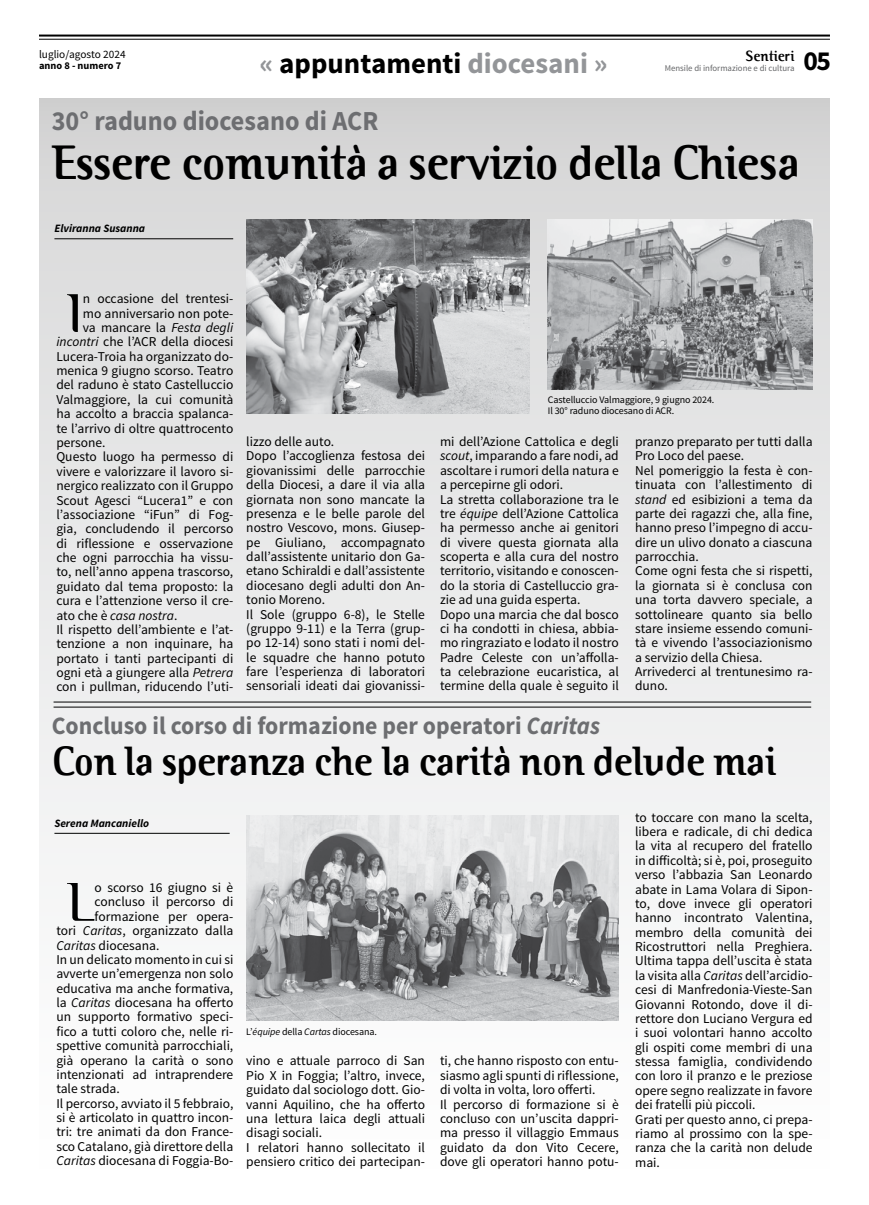
<style>
.page{position:relative;width:869px;height:1205px;background:#fff}
.page>*{position:absolute;margin:0;border:0;box-sizing:border-box;transform-origin:0 0}
.t1{font:300 54.38px "Binary ITC";color:#000}
.t2{font:700 48.75px "Binary ITC";letter-spacing:-.03em;color:#000}
.t3{font:700 41.25px "Binary ITC";letter-spacing:-.03em;color:#000}
.t4{font:700 28.75px "Source Sans Pro";color:#000}
.t5{font:700 27.5px "Source Sans Pro";color:#6d6e71;scale:.95 1}
.t6{font:700 27.5px "Source Sans Pro";color:#000}
.t7{font:700 25px "Source Sans Pro";color:#6d6e71;scale:.95 1}
.t8{font:700 15px "Binary ITC";color:#000}
.t9{font:13.5px/14.4px "Source Sans Pro";color:#000}
.t10{font:italic 13.5px "Source Sans Pro";color:#000}
.t11{font:italic 700 11.25px "Source Sans Pro";color:#000}
.t12{font:11.25px "Source Sans Pro";color:#000}
.t13{font:700 10.38px "Source Sans Pro";color:#000}
.t14{font:10px/11.2px "Source Sans Pro";letter-spacing:-.01em;color:#000}
.t15{font:8.75px "Source Sans Pro";color:#636466}
.s1{color:#939598}
.s2{font-style:italic}
.s3{font-style:normal}
</style>
<div class="page">
<div style="left:39px;top:98px;width:790px;height:1074px;background:linear-gradient(to bottom,#d6d6d6,#fff)"></div>
<hr style="left:54px;top:238px;width:179px;height:1px;background:#000">
<hr style="left:54px;top:833px;width:175px;height:1px;background:#000">
<hr style="left:39px;top:39px;width:790px;height:1px;background:#000">
<hr style="left:39px;top:35px;width:790px;height:2px;background:#000">
<img style="left:246px;top:219px;width:283px;height:195px">
<img style="left:246px;top:815px;width:372px;height:205px">
<img style="left:547px;top:219px;width:265px;height:171px">
<hr style="left:54px;top:702px;width:756px;height:1px;background:#000">
<hr style="left:54px;top:707px;width:756px;height:1px;background:#000">
<p class="t12" style="left:39px;top:47px;width:88px">luglio/agosto 2024</p>
<p class="t13" style="left:39px;top:59px;width:84px">anno 8 - numero 7</p>
<p class="t8" style="left:745px;top:47px;width:50px">Sentieri</p>
<p class="t15" style="left:664px;top:62px;width:131px">Mensile di informazione e di cultura</p>
<h3 class="t4" style="left:259px;top:45px;width:349px"><span class="s1">«</span> appuntamenti <span class="s1">diocesani »</span></h3>
<h3 class="t6" style="left:803px;top:43px;width:29px">05</h3>
<h3 class="t5" style="left:52px;top:103px;width:313px">30° raduno diocesano di ACR</h3>
<h2 class="t2" style="left:52px;top:133px;width:749px">Essere comunità a servizio della Chiesa</h2>
<p class="t11" style="left:54px;top:221px;width:92px">Elviranna Susanna</p>
<h1 class="t1" style="left:67px;top:281px;width:18px">I</h1>
<p class="t9" style="left:83px;top:292px;width:152px">n occasione del trentesi-</p>
<p class="t9" style="left:83px;top:306px;width:152px">mo anniversario non pote-</p>
<p class="t9" style="left:83px;top:320px;width:152px">va mancare la <span class="s2">Festa degli</span></p>
<p class="t9" style="left:56px;top:335px;width:178px"><span class="s2">incontri</span> che l’ACR della diocesi</p>
<p class="t9" style="left:56px;top:349px;width:178px">Lucera-Troia ha organizzato do-</p>
<p class="t9" style="left:56px;top:364px;width:178px">menica 9 giugno scorso. Teatro</p>
<p class="t9" style="left:56px;top:378px;width:178px">del raduno è stato Castelluccio</p>
<p class="t9" style="left:56px;top:392px;width:178px">Valmaggiore, la cui comunità</p>
<p class="t9" style="left:56px;top:407px;width:178px">ha accolto a braccia spalanca-</p>
<p class="t9" style="left:56px;top:421px;width:178px">te l’arrivo di oltre quattrocento</p>
<p class="t9" style="left:56px;top:435px;width:51px">persone.</p>
<p class="t9" style="left:56px;top:450px;width:178px">Questo luogo ha permesso di</p>
<p class="t9" style="left:56px;top:464px;width:178px">vivere e valorizzare il lavoro si-</p>
<p class="t9" style="left:56px;top:479px;width:178px">nergico realizzato con il Gruppo</p>
<p class="t9" style="left:56px;top:493px;width:178px">Scout Agesci “Lucera1” e con</p>
<p class="t9" style="left:56px;top:507px;width:178px">l’associazione “iFun” di Fog-</p>
<p class="t9" style="left:56px;top:522px;width:178px">gia, concludendo il percorso</p>
<p class="t9" style="left:56px;top:536px;width:178px">di riflessione e osservazione</p>
<p class="t9" style="left:56px;top:550px;width:178px">che ogni parrocchia ha vissu-</p>
<p class="t9" style="left:56px;top:565px;width:178px">to, nell’anno appena trascorso,</p>
<p class="t9" style="left:56px;top:579px;width:178px">guidato dal tema proposto: la</p>
<p class="t9" style="left:56px;top:594px;width:178px">cura e l’attenzione verso il cre-</p>
<p class="t10" style="left:56px;top:607px;width:122px"><span class="s3">ato che è</span> casa nostra<span class="s3">.</span></p>
<p class="t9" style="left:56px;top:622px;width:178px">Il rispetto dell’ambiente e l’at-</p>
<p class="t9" style="left:56px;top:637px;width:178px">tenzione a non inquinare, ha</p>
<p class="t9" style="left:56px;top:651px;width:178px">portato i tanti partecipanti di</p>
<p class="t9" style="left:56px;top:665px;width:178px">ogni età a giungere alla <span class="s2">Petrera</span></p>
<p class="t9" style="left:56px;top:680px;width:178px">con i pullman, riducendo l’uti-</p>
<p class="t14" style="left:547px;top:394px;width:168px">Castelluccio Valmaggiore, 9 giugno 2024.<br>Il 30° raduno diocesano di ACR.</p>
<p class="t9" style="left:246px;top:435px;width:180px">lizzo delle auto.<br>Dopo l’accoglienza festosa dei giovanissimi delle parrocchie della Diocesi, a dare il via alla giornata non sono mancate la presenza e le belle parole del nostro Vescovo, mons. Giusep&shy;pe Giuliano, accompagnato dall’assistente unitario don Ga&shy;etano Schiraldi e dall’assistente diocesano degli adulti don An&shy;tonio Moreno.<br>Il Sole (gruppo 6-8), le Stelle (gruppo 9-11) e la Terra (grup&shy;po 12-14) sono stati i nomi del&shy;le squadre che hanno potuto fare l’esperienza di laboratori sensoriali ideati dai giovanissi-</p>
<p class="t9" style="left:440px;top:435px;width:180px">mi dell’Azione Cattolica e degli <span class="s2">scout</span>, imparando a fare nodi, ad ascoltare i rumori della natura e a percepirne gli odori.<br>La stretta collaborazione tra le tre <span class="s2">équipe</span> dell’Azione Cattolica ha permesso anche ai genitori di vivere questa giornata alla scoperta e alla cura del nostro territorio, visitando e conoscen&shy;do la storia di Castelluccio gra&shy;zie ad una guida esperta.<br>Dopo una marcia che dal bosco ci ha condotti in chiesa, abbia&shy;mo ringraziato e lodato il nostro<br>Padre Celeste con un’affolla&shy;ta celebrazione eucaristica, al termine della quale è seguito il</p>
<p class="t9" style="left:634px;top:435px;width:179px">pranzo preparato per tutti dalla<br>Pro Loco del paese.<br>N el pomeriggio la festa è con&shy;tinuata con l’allestimento di <span class="s2">stand</span> ed esibizioni a tema da parte dei ragazzi che, alla fine, hanno preso l’impegno di accu&shy;dire un ulivo donato a ciascuna parrocchia.<br>Come ogni festa che si rispetti, la giornata si è conclusa con una torta davvero speciale, a sottolineare quanto sia bello stare insieme essendo comuni&shy;tà e vivendo l’associazionismo a servizio della Chiesa.<br>Arrivederci al trentunesimo ra&shy;duno.</p>
<h3 class="t7" style="left:52px;top:709px;width:578px">Concluso il corso di formazione per operatori <span class="s2">Caritas</span></h3>
<h3 class="t3" style="left:52px;top:736px;width:726px">Con la speranza che la carità non delude mai</h3>
<p class="t11" style="left:54px;top:816px;width:96px">Serena Mancaniello</p>
<h1 class="t1" style="left:67px;top:870px;width:29px">L</h1>
<p class="t9" style="left:95px;top:880px;width:140px">o scorso 16 giugno si è</p>
<p class="t9" style="left:95px;top:895px;width:140px">concluso il percorso di</p>
<p class="t9" style="left:95px;top:909px;width:140px">formazione per opera-</p>
<p class="t9" style="left:56px;top:924px;width:178px">tori <span class="s2">Caritas</span>, organizzato dalla</p>
<p class="t9" style="left:56px;top:938px;width:105px"><span class="s2">Caritas</span> diocesana.</p>
<p class="t9" style="left:56px;top:952px;width:178px">In un delicato momento in cui si</p>
<p class="t9" style="left:56px;top:967px;width:178px">avverte un’emergenza non solo</p>
<p class="t9" style="left:56px;top:981px;width:178px">educativa ma anche formativa,</p>
<p class="t9" style="left:56px;top:995px;width:178px">la <span class="s2">Caritas</span> diocesana ha offerto</p>
<p class="t9" style="left:56px;top:1010px;width:178px">un supporto formativo speci-</p>
<p class="t9" style="left:56px;top:1024px;width:178px">fico a tutti coloro che, nelle ri-</p>
<p class="t9" style="left:56px;top:1039px;width:178px">spettive comunità parrocchiali,</p>
<p class="t9" style="left:56px;top:1053px;width:178px">già operano la carità o sono</p>
<p class="t9" style="left:56px;top:1067px;width:178px">intenzionati ad intraprendere</p>
<p class="t9" style="left:56px;top:1082px;width:65px">tale strada.</p>
<p class="t9" style="left:56px;top:1096px;width:178px">Il percorso, avviato il 5 febbraio,</p>
<p class="t9" style="left:56px;top:1110px;width:178px">si è articolato in quattro incon-</p>
<p class="t9" style="left:56px;top:1125px;width:178px">tri: tre animati da don France-</p>
<p class="t9" style="left:56px;top:1139px;width:178px">sco Catalano, già direttore della</p>
<p class="t9" style="left:56px;top:1154px;width:178px"><span class="s2">Caritas</span> diocesana di Foggia-Bo-</p>
<p class="t14" style="left:246px;top:1026px;width:132px">L’<span class="s2">équipe</span> della <span class="s2">Cartas</span> diocesana.</p>
<p class="t9" style="left:246px;top:1054px;width:180px">vino e attuale parroco di San<br>Pio X in Foggia; l’altro, invece, guidato dal sociologo dott. Gio&shy;vanni Aquilino, che ha offerto una lettura laica degli attuali disagi sociali.<br>I relatori hanno sollecitato il pensiero critico dei partecipan-</p>
<p class="t9" style="left:440px;top:1054px;width:180px">ti, che hanno risposto con entu&shy;siasmo agli spunti di riflessione, di volta in volta, loro offerti.<br>Il percorso di formazione si è concluso con un’uscita dappri&shy;ma presso il villaggio Emmaus guidato da don Vito Cecere, dove gli operatori hanno potu-</p>
<p class="t9" style="left:634px;top:810px;width:179px">to toccare con mano la scelta, libera e radicale, di chi dedica la vita al recupero del fratello in difficoltà; si è, poi, proseguito verso l’abbazia San Leonardo abate in Lama Volara di Sipon&shy;to, dove invece gli operatori hanno incontrato Valentina, membro della comunità dei<br>Ricostruttori nella Preghiera.<br>U ltima tappa dell’uscita è stata la visita alla <span class="s2">Caritas</span> dell’arcidio&shy;cesi di M anfredonia-Vieste-San<br>Giovanni Rotondo, dove il di&shy;rettore don Luciano Vergura ed i suoi volontari hanno accolto gli ospiti come membri di una stessa famiglia, condividendo con loro il pranzo e le preziose opere segno realizzate in favore dei fratelli più piccoli.<br>Grati per questo anno, ci prepa&shy;riamo al prossimo con la spe&shy;ranza che la carità non delude mai.</p>
</div>
